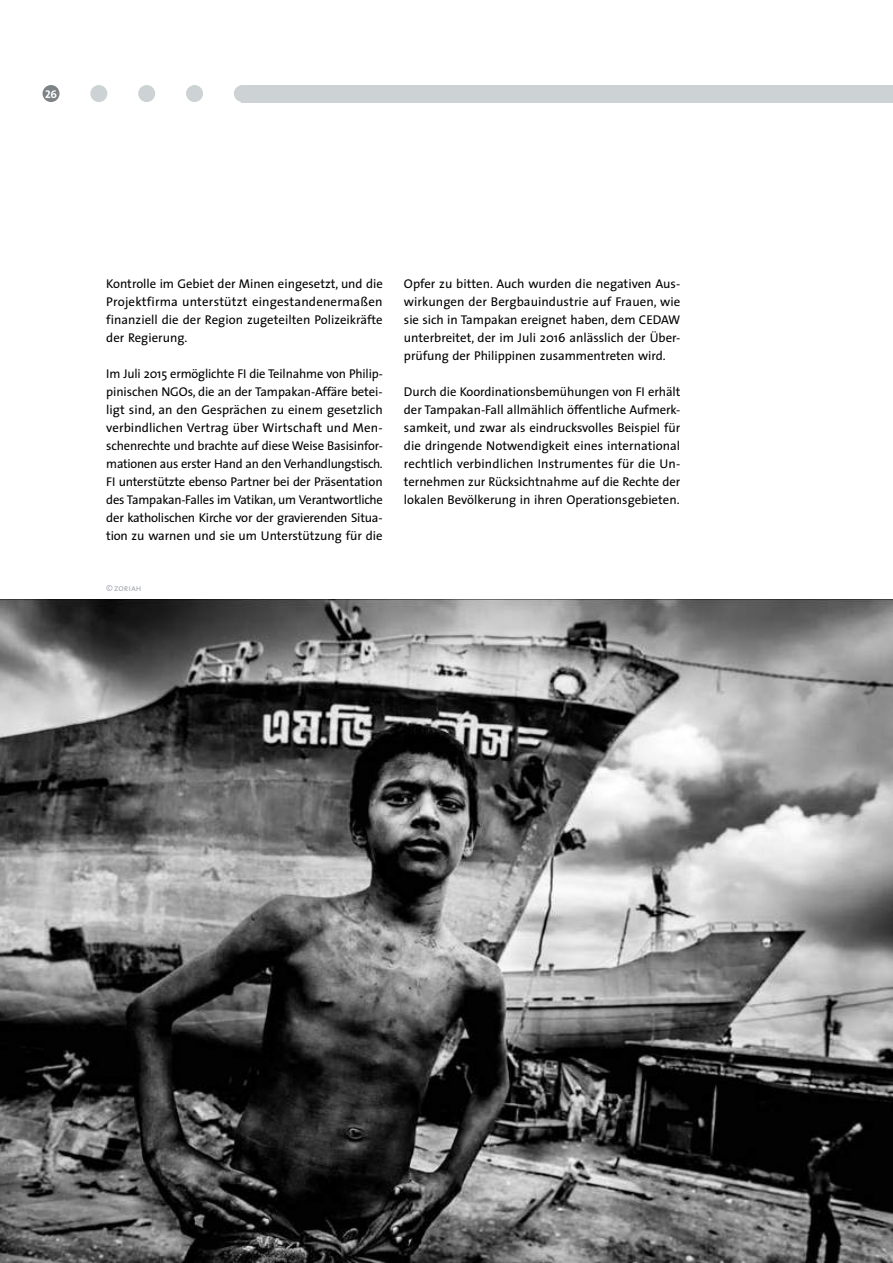
<style>
.page{position:relative;width:893px;height:1263px;background:#fff}
.page>*{position:absolute;margin:0;border:0;box-sizing:border-box;transform-origin:0 0}
.t1{font:12.75px/18px "The Sans";letter-spacing:-.005em;color:#000;text-align:justify}
.t2{font:11.25px "The Sans Bold Caps";color:#fff}
.t3{font:9px "The Sans Semi Light Caps";color:#9ba2a7}
</style>
<div class="page">
<div style="left:43px;top:85px;width:17px;height:17px;background:#7d8386;border-radius:50%"></div>
<div style="left:241px;top:85px;width:652px;height:17px;background:#cdd2d5"></div>
<div style="left:186px;top:85px;width:17px;height:17px;background:#cdd2d5;border-radius:50%"></div>
<div style="left:234px;top:85px;width:17px;height:17px;background:#cdd2d5;border-radius:50%"></div>
<div style="left:138px;top:85px;width:17px;height:17px;background:#cdd2d5;border-radius:50%"></div>
<div style="left:90px;top:85px;width:17px;height:17px;background:#cdd2d5;border-radius:50%"></div>
<img style="left:0;top:600px;width:893px;height:663px">
<p class="t2" style="left:45px;top:84px;width:14px">26</p>
<p class="t1" style="left:106px;top:274px;width:278px">Kontrolle im Gebiet der Minen eingesetzt, und die Projektfirma unterstützt eingestandenermaßen finanziell die der Region zugeteilten Polizeikräfte der Regierung.</p>
<p class="t1" style="left:106px;top:364px;width:278px">Im Juli 2015 ermöglichte FI die Teilnahme von Philip&shy;pinischen NGOs, die an der Tampakan-Affäre betei&shy;ligt sind, an den Gesprächen zu einem gesetzlich verbindlichen Vertrag über Wirtschaft und Men&shy;schenrechte und brachte auf diese Weise Basisinfor&shy;mationen aus erster Hand an den Verhandlungstisch.<br>FI unterstützte ebenso Partner bei der Präsentation des Tampakan-Falles im Vatikan, um Verantwortliche der katholischen Kirche vor der gravierenden Situa&shy;tion zu warnen und sie um Unterstützung für die</p>
<p class="t3" style="left:106px;top:581px;width:37px">© zoriah</p>
<p class="t1" style="left:404px;top:274px;width:278px">Opfer zu bitten. Auch wurden die negativen Aus&shy;wirkungen der Bergbauindustrie auf Frauen, wie sie sich in Tampakan ereignet haben, dem CEDAW unterbreitet, der im Juli 2016 anlässlich der Über&shy;prüfung der Philippinen zusammentreten wird.</p>
<p class="t1" style="left:404px;top:382px;width:278px">Durch die Koordinationsbemühungen von FI erhält der Tampakan-Fall allmählich öffentliche Aufmerk&shy;samkeit, und zwar als eindrucksvolles Beispiel für die dringende Notwendigkeit eines international rechtlich verbindlichen Instrumentes für die Un&shy;ternehmen zur Rücksichtnahme auf die Rechte der lokalen Bevölkerung in ihren Operationsgebieten.</p>
</div>
